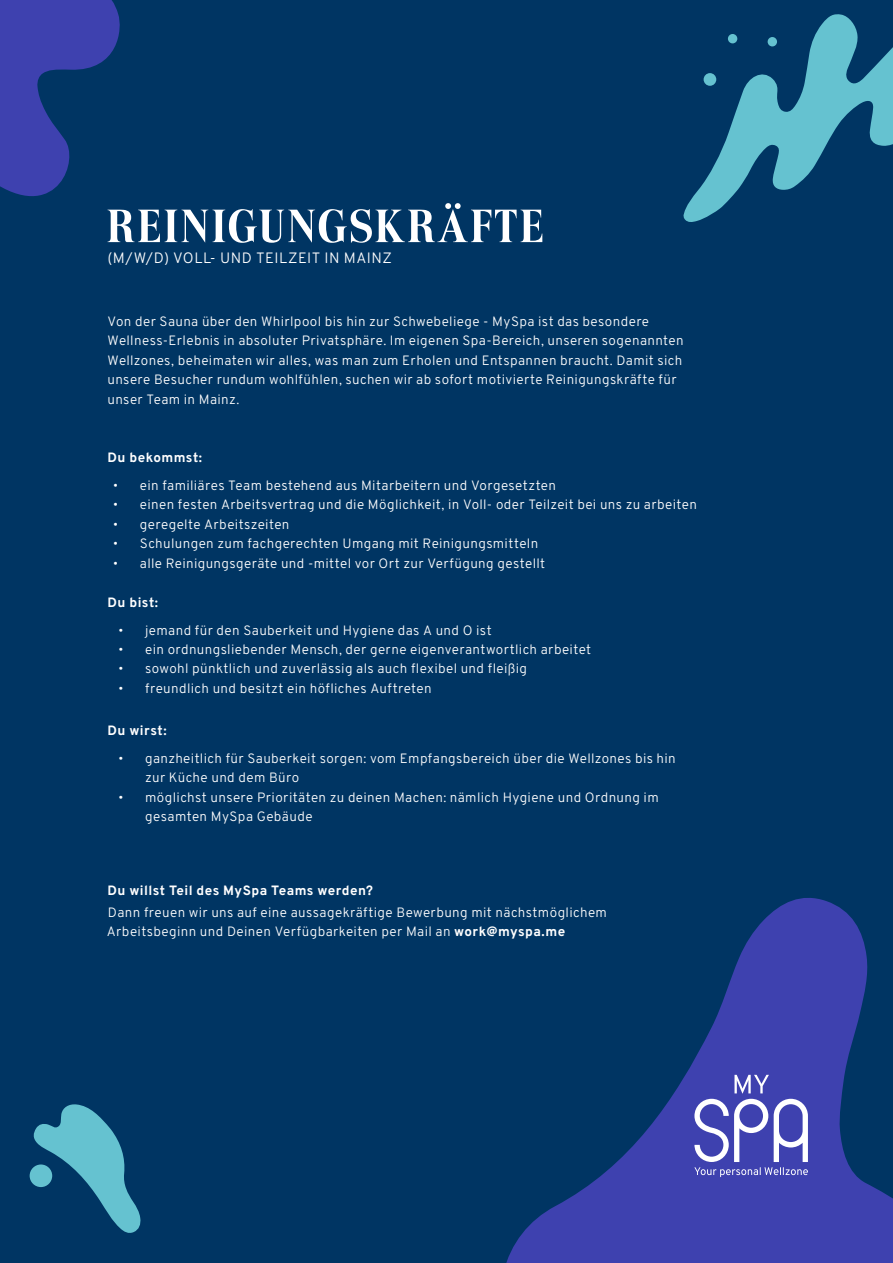
<style>
.page{position:relative;width:893px;height:1263px;background:#003563}
.page>*{position:absolute;margin:0;border:0;box-sizing:border-box;transform-origin:0 0}
.t1{font:300 15px "Overpass";letter-spacing:.03em;color:#fff}
.t2{font:300 13.5px/19.5px "Overpass";letter-spacing:.03em;color:#fff}
.t3{font:700 13.5px "Overpass";letter-spacing:.03em;color:#fff}
.s1{font-weight:700}
</style>
<div class="page">
<svg style="left:506px;top:898px;width:387px;height:365px"></svg>
<svg style="left:683px;top:14px;width:210px;height:208px"></svg>
<div style="left:30px;top:1164px;width:22px;height:23px;background:#65c2d0;border-radius:50%"></div>
<svg style="left:32px;top:1104px;width:109px;height:129px"></svg>
<svg style="left:0;top:0;width:542px;height:243px"></svg>
<svg style="left:694px;top:1075px;width:114px;height:102px;background:#6b6ec1"></svg>
<p class="t1" style="left:107px;top:246px;width:286px">(M/W/D) VOLL- UND TEILZEIT IN MAINZ</p>
<p class="t2" style="left:108px;top:311px;width:578px">Von der Sauna über den Whirlpool bis hin zur Schwebeliege - MySpa ist das besondere Wellness-Erlebnis in absoluter Privatsphäre. Im eigenen Spa-Bereich, unseren sogenannten Wellzones, beheimaten wir alles, was man zum Erholen und Entspannen braucht. Damit sich unsere Besucher rundum wohlfühlen, suchen wir ab sofort motivierte Reinigungskräfte für unser Team in Mainz.</p>
<p class="t3" style="left:108px;top:447px;width:96px">Du bekommst:</p>
<p class="t2" style="left:113px;top:475px;width:445px">• ein familiäres Team bestehend aus Mitarbeitern und Vorgesetzten</p>
<p class="t2" style="left:113px;top:494px;width:585px">• einen festen Arbeitsvertrag und die Möglichkeit, in Voll- oder Teilzeit bei uns zu arbeiten</p>
<p class="t2" style="left:113px;top:514px;width:178px">• geregelte Arbeitszeiten</p>
<p class="t2" style="left:113px;top:533px;width:427px">• Schulungen zum fachgerechten Umgang mit Reinigungsmitteln</p>
<p class="t2" style="left:113px;top:553px;width:434px">• alle Reinigungsgeräte und -mittel vor Ort zur Verfügung gestellt</p>
<p class="t3" style="left:108px;top:591px;width:52px">Du bist:</p>
<p class="t2" style="left:118px;top:619px;width:375px">• jemand für den Sauberkeit und Hygiene das A und O ist</p>
<p class="t2" style="left:118px;top:639px;width:475px">• ein ordnungsliebender Mensch, der gerne eigenverantwortlich arbeitet</p>
<p class="t2" style="left:118px;top:658px;width:410px">• sowohl pünktlich und zuverlässig als auch flexibel und fleißig</p>
<p class="t2" style="left:118px;top:678px;width:315px">• freundlich und besitzt ein höfliches Auftreten</p>
<p class="t3" style="left:108px;top:719px;width:61px">Du wirst:</p>
<p class="t2" style="left:145px;top:748px;width:532px;text-indent:-27px">• ganzheitlich für Sauberkeit sorgen: vom Empfangsbereich über die Wellzones bis hin zur Küche und dem Büro</p>
<p class="t2" style="left:145px;top:787px;width:515px;text-indent:-27px">• möglichst unsere Prioritäten zu deinen Machen: nämlich Hygiene und Ordnung im gesamten MySpa Gebäude</p>
<p class="t3" style="left:108px;top:880px;width:267px">Du willst Teil des MySpa Teams werden?</p>
<p class="t2" style="left:107px;top:902px;width:502px">Dann freuen wir uns auf eine aussagekräftige Bewerbung mit nächstmöglichem<br>Arbeitsbeginn und Deinen Verfügbarkeiten per Mail an <span class="s1">work@myspa.me</span></p>
</div>
